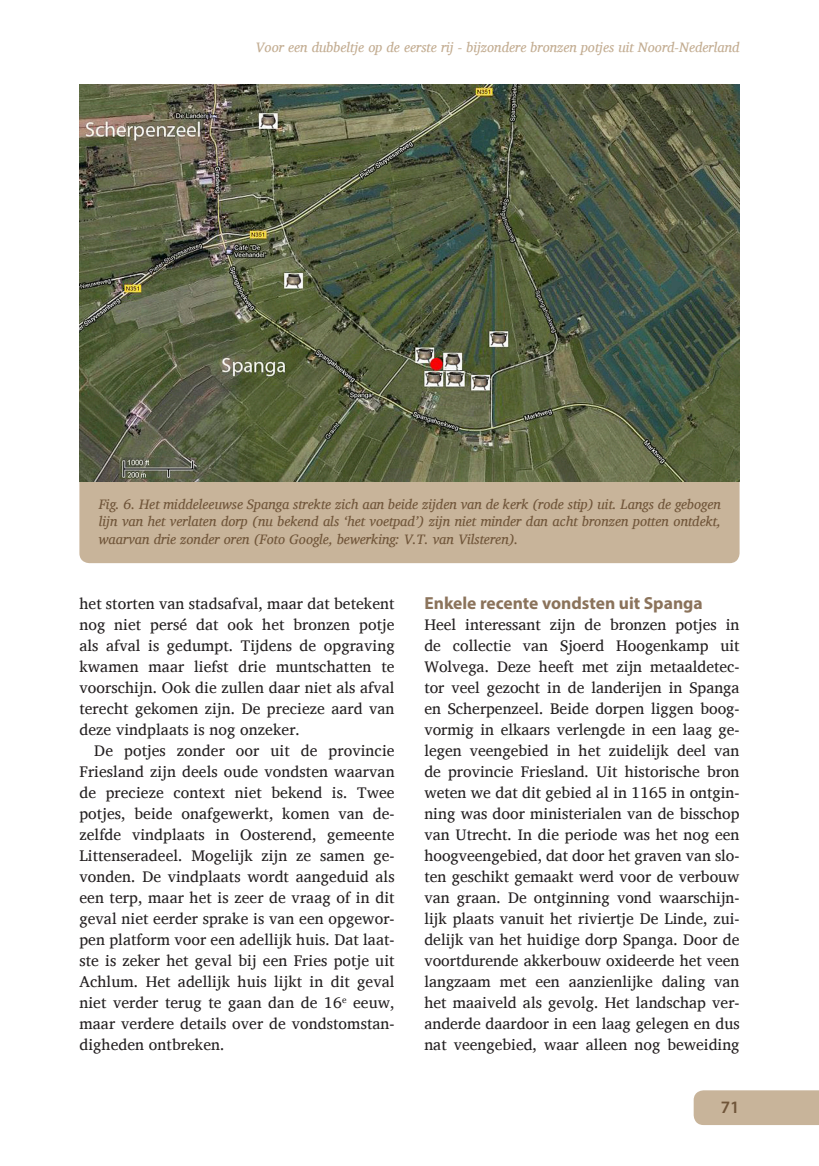
<style>
.page{position:relative;width:819px;height:1166px;background:#fff}
.page>*{position:absolute;margin:0;border:0;box-sizing:border-box;transform-origin:0 0}
.Kopje{font:700 17.5px "Myriad Pro";color:#8b735b}
.t1{font:600 17.5px "Myriad Pro";color:#705539}
.Plat{font:15.75px/21px "Charis SIL";letter-spacing:.005em;color:#231f20;text-align:justify}
.Afbeeldingstekst{font:italic 14px/17.5px "Charis SIL";color:#705539;text-align:justify}
.t2{font:italic 14px "Charis SIL";color:#c3ad92}
</style>
<div class="page">
<div style="left:693px;top:1090px;width:126px;height:35px;background:#c8b49a"></div>
<div style="left:79px;top:482px;width:660px;height:81px;background:#c8b49a"></div>
<img style="left:79px;top:84px;width:660px;height:398px">
<p class="t2" style="left:255px;top:39px;width:485px">Voor een dubbeltje op de eerste rij - bijzondere bronzen potjes uit Noord-Nederland</p>
<p class="Afbeeldingstekst" style="left:99px;top:495px;width:623px">Fig. 6. Het middeleeuwse Spanga strekte zich aan beide zijden van de kerk (rode stip) uit. Langs de gebogen lijn van het verlaten dorp (nu bekend als ‘het voetpad’) zijn niet minder dan acht bronzen potten ontdekt, waarvan drie zonder oren (Foto Google, bewerking: V.T. van Vilsteren).</p>
<p class="Plat" style="left:79px;top:593px;width:317px">het storten van stadsafval, maar dat betekent nog niet persé dat ook het bronzen potje als afval is gedumpt. Tijdens de opgraving kwamen maar liefst drie muntschatten te voorschijn. Ook die zullen daar niet als afval terecht gekomen zijn. De precieze aard van deze vindplaats is nog onzeker.</p>
<p class="Plat" style="left:79px;top:740px;width:317px;text-indent:15px">De potjes zonder oor uit de provincie Friesland zijn deels oude vondsten waarvan de precieze context niet bekend is. Twee potjes, beide onafgewerkt, komen van de&shy;zelfde vindplaats in Oosterend, gemeente Littenseradeel. Mogelijk zijn ze samen ge&shy;vonden. De vindplaats wordt aangeduid als een terp, maar het is zeer de vraag of in dit geval niet eerder sprake is van een opgewor&shy;pen platform voor een adellijk huis. Dat laat&shy;ste is zeker het geval bij een Fries potje uit Achlum. Het adellijk huis lijkt in dit geval niet verder terug te gaan dan de 16<sup>e</sup> eeuw, maar verdere details over de vondstomstan&shy;digheden ontbreken.</p>
<p class="Kopje" style="left:424px;top:592px;width:280px">Enkele recente vondsten uit Spanga</p>
<p class="Plat" style="left:424px;top:614px;width:317px">Heel interessant zijn de bronzen potjes in de collectie van Sjoerd Hoogenkamp uit Wolvega. Deze heeft met zijn metaaldetec&shy;tor veel gezocht in de landerijen in Spanga en Scherpenzeel. Beide dorpen liggen boog&shy;vormig in elkaars verlengde in een laag ge&shy;legen veengebied in het zuidelijk deel van de provincie Friesland. Uit historische bron weten we dat dit gebied al in 1165 in ontgin&shy;ning was door ministerialen van de bisschop van Utrecht. In die periode was het nog een hoogveengebied, dat door het graven van slo&shy;ten geschikt gemaakt werd voor de verbouw van graan. De ontginning vond waarschijn&shy;lijk plaats vanuit het riviertje De Linde, zui&shy;delijk van het huidige dorp Spanga. Door de voortdurende akkerbouw oxideerde het veen langzaam met een aanzienlijke daling van het maaiveld als gevolg. Het landschap ver&shy;anderde daardoor in een laag gelegen en dus nat veengebied, waar alleen nog beweiding</p>
<p class="t1" style="left:720px;top:1096px;width:20px">71</p>
</div>
